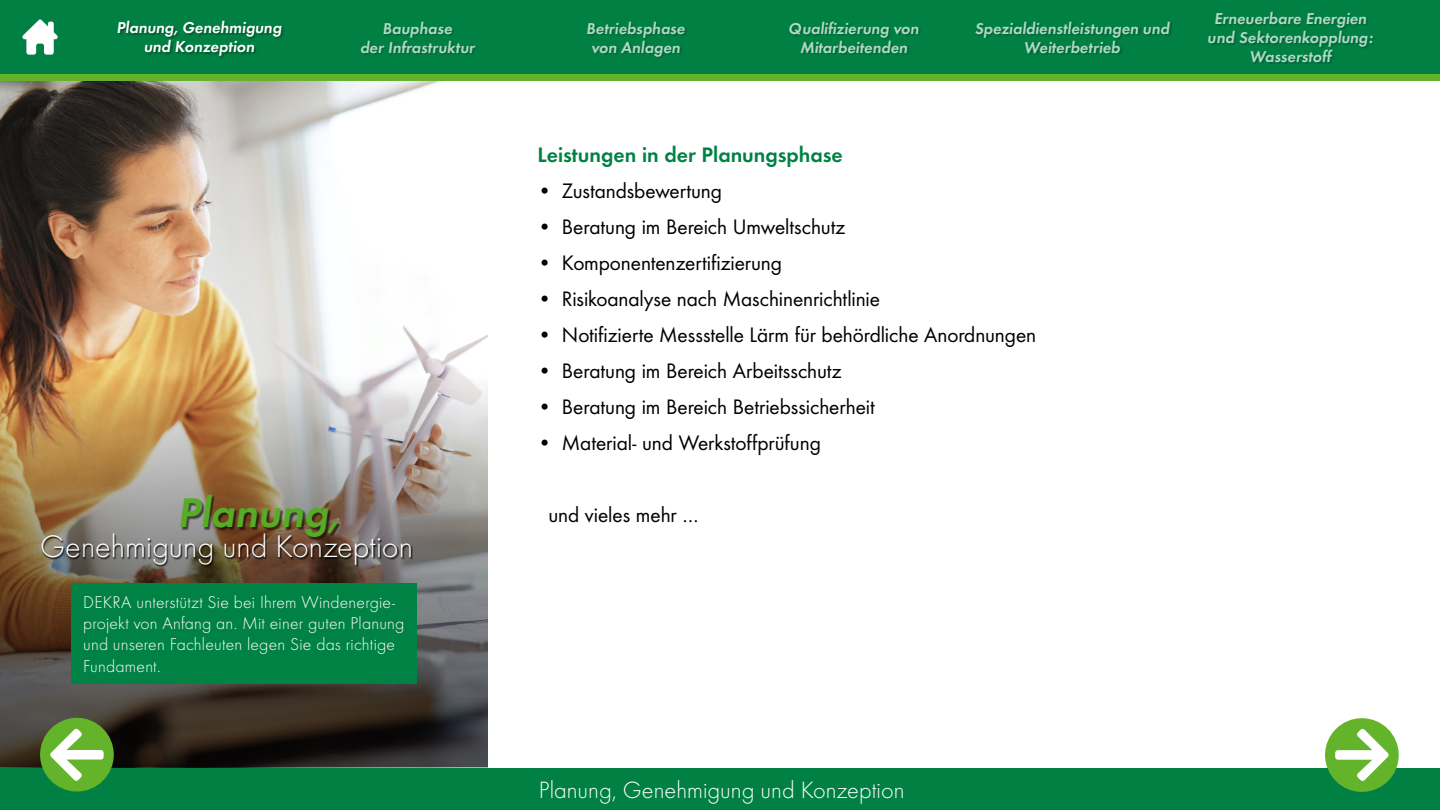
<style>
.page{position:relative;width:1440px;height:810px;background:#008143}
.page>*{position:absolute;margin:0;border:0;box-sizing:border-box;transform-origin:0 0}
.t1{font:43.12px "Futura Dem";color:#57ab27}
.t2{font:300 32.4px "Futura";color:#fff}
.t3{font:300 24.53px "Futura";color:#fff}
.t4{font:21.75px "Futura Boo";letter-spacing:-.005em;color:#000}
.t5{font:21.75px "Futura Dem";color:#008244}
.t6{font:300 17.7px/21.2px "Futura";letter-spacing:.01em;color:#fff}
.t7{font:16.35px/19px "Futura Dem";color:#fff;text-align:center}
</style>
<div class="page">
<div style="left:0;top:76px;width:1440px;height:691px;background:#fff"></div>
<img style="left:0;top:80px;width:488px;height:296px">
<div style="left:0;top:74px;width:1440px;height:6px;background:#64b32c"></div>
<div style="left:1325px;top:718px;width:74px;height:74px;background:#63b32b;border-radius:50%"></div>
<svg style="left:1335px;top:729px;width:54px;height:52px"></svg>
<svg style="left:22px;top:19px;width:36px;height:36px"></svg>
<div style="left:360px;top:21px;width:119px;height:35px;background:#000;opacity:.36"></div>
<div style="left:587px;top:21px;width:101px;height:39px;background:#000;opacity:.36"></div>
<div style="left:789px;top:21px;width:133px;height:35px;background:#000;opacity:.36"></div>
<div style="left:975px;top:21px;width:198px;height:35px;background:#000;opacity:.36"></div>
<div style="left:1209px;top:11px;width:167px;height:55px;background:#000;opacity:.36"></div>
<div style="left:118px;top:20px;width:167px;height:40px;background:#000;opacity:.36"></div>
<img style="left:0;top:376px;width:488px;height:391px">
<div style="left:181px;top:495px;width:161px;height:45px;background:#000;opacity:.6"></div>
<div style="left:41px;top:533px;width:372px;height:35px;background:#000;opacity:.9"></div>
<div style="left:71px;top:583px;width:345px;height:101px;background:#008244"></div>
<div style="left:40px;top:718px;width:74px;height:74px;background:#63b32b;border-radius:50%"></div>
<svg style="left:50px;top:728px;width:54px;height:53px"></svg>
<p class="t7" style="left:117px;top:17px;width:169px">Planung, Genehmigung und Konzeption</p>
<p class="t7" style="left:360px;top:17px;width:119px">Bauphase<br>der Infrastruktur</p>
<p class="t7" style="left:586px;top:17px;width:103px;text-align:left">Betriebsphase von Anlagen</p>
<p class="t7" style="left:789px;top:17px;width:134px">Qualifizierung von<br>Mitarbeitenden</p>
<p class="t7" style="left:975px;top:17px;width:199px">Spezialdienstleistungen und<br>Weiterbetrieb</p>
<p class="t7" style="left:1208px;top:8px;width:169px">Erneuerbare Energien und Sektorenkopplung:<br>Wasserstoff</p>
<p class="t5" style="left:537px;top:139px;width:307px">Leistungen in der Planungsphase</p>
<p class="t4" style="left:537px;top:176px;width:186px">• Zustandsbewertung</p>
<p class="t4" style="left:537px;top:212px;width:309px">• Beratung im Bereich Umweltschutz</p>
<p class="t4" style="left:537px;top:248px;width:246px">• Komponentenzertifizierung</p>
<p class="t4" style="left:537px;top:284px;width:344px">• Risikoanalyse nach Maschinenrichtlinie</p>
<p class="t4" style="left:537px;top:320px;width:500px">• Notifizierte Messstelle Lärm für behördliche Anordnungen</p>
<p class="t4" style="left:537px;top:356px;width:306px">• Beratung im Bereich Arbeitsschutz</p>
<p class="t4" style="left:537px;top:392px;width:339px">• Beratung im Bereich Betriebssicherheit</p>
<p class="t4" style="left:537px;top:428px;width:285px">• Material- und Werkstoffprüfung</p>
<h1 class="t1" style="left:177px;top:481px;width:172px">Planung,</h1>
<h2 class="t2" style="left:40px;top:528px;width:374px">Genehmigung und Konzeption</h2>
<p class="t6" style="left:83px;top:592px;width:323px">DEKRA unterstützt Sie bei Ihrem Windenergie&shy;projekt von Anfang an. Mit einer guten Planung und unseren Fachleuten legen Sie das richtige Fundament.</p>
<p class="t4" style="left:548px;top:500px;width:152px">und vieles mehr …</p>
<p class="t3" style="left:539px;top:776px;width:367px">Planung, Genehmigung und Konzeption</p>
</div>
